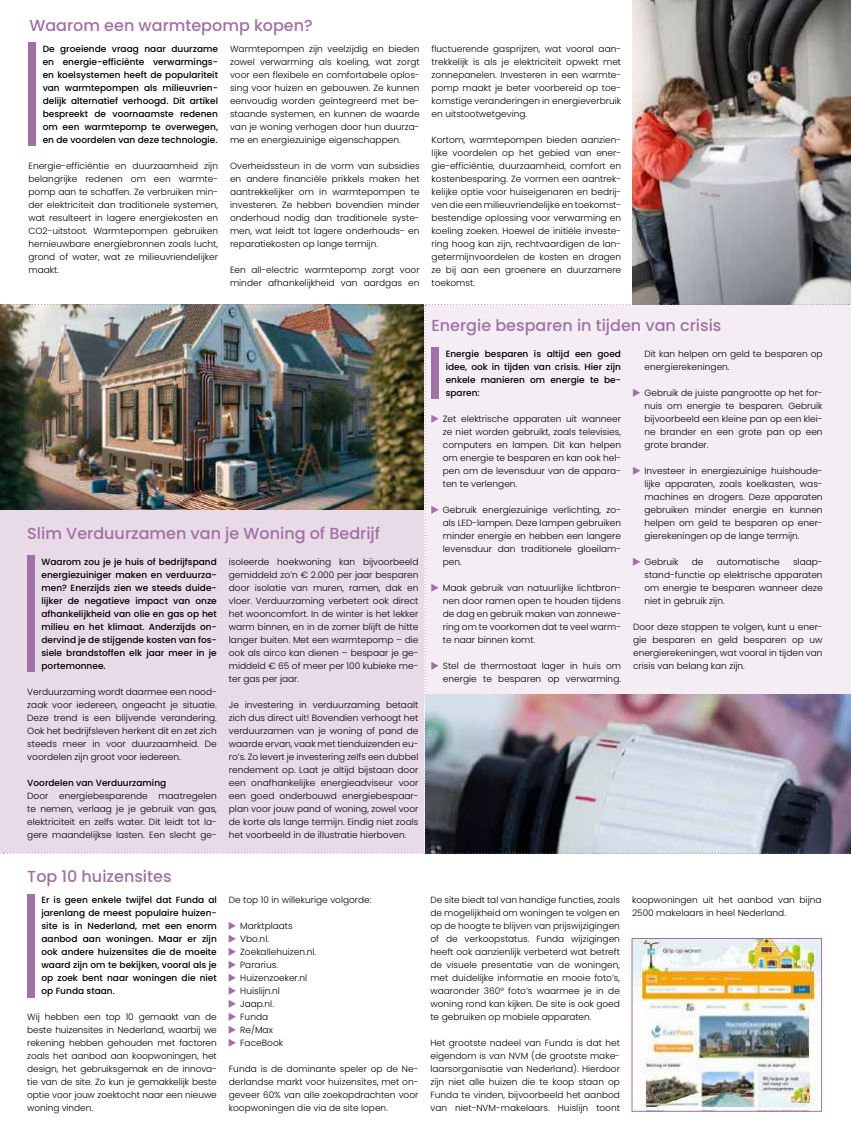
<style>
.page{position:relative;width:851px;height:1134px;background:#fff}
.page>*{position:absolute;margin:0;border:0;box-sizing:border-box;transform-origin:0 0}
.t1{font:500 16px "Poppins";color:#a071a4}
.t2{font:300 9px/13px "Poppins";color:#000;text-align:justify}
.t3{font:500 9px/13px "Poppins";color:#000;text-align:justify}
</style>
<div class="page">
<img style="left:632px;top:0;width:218px;height:305px">
<div style="left:28px;top:43px;width:8px;height:103px;background:#a071a4"></div>
<div style="left:27px;top:894px;width:7px;height:103px;background:#a071a4"></div>
<img style="left:633px;top:940px;width:186px;height:169px">
<img style="left:3px;top:304px;width:845px;height:550px">
<h1 class="t1" style="left:29px;top:19px;width:285px">Waarom een warmtepomp kopen?</h1>
<p class="t3" style="left:43px;top:43px;width:177px">De groeiende vraag naar duurzame en energie-efficiënte verwarmings&shy;en koelsystemen heeft de populariteit van warmtepompen als milieuvrien&shy;delijk alternatief verhoogd. Dit artikel bespreekt de voornaamste redenen om een warmtepomp te overwegen, en de voordelen van deze technologie.</p>
<p class="t2" style="left:28px;top:159px;width:191px">Energie-efficiëntie en duurzaamheid zijn belangrijke redenen om een warmte&shy;pomp aan te schaffen. Ze verbruiken min&shy;der elektriciteit dan traditionele systemen, wat resulteert in lagere energiekosten en CO2-uitstoot. Warmtepompen gebruiken hernieuwbare energiebronnen zoals lucht, grond of water, wat ze milieuvriendelijker maakt.</p>
<p class="t2" style="left:230px;top:42px;width:191px">Warmtepompen zijn veelzijdig en bieden zowel verwarming als koeling, wat zorgt voor een flexibele en comfortabele oplos&shy;sing voor huizen en gebouwen. Ze kunnen eenvoudig worden geïntegreerd met be&shy;staande systemen, en kunnen de waarde van je woning verhogen door hun duurza&shy;me en energiezuinige eigenschappen.</p>
<p class="t2" style="left:230px;top:159px;width:191px">Overheidssteun in de vorm van subsidies en andere financiële prikkels maken het aantrekkelijker om in warmtepompen te investeren. Ze hebben bovendien minder onderhoud nodig dan traditionele syste&shy;men, wat leidt tot lagere onderhouds- en reparatiekosten op lange termijn.</p>
<p class="t2" style="left:230px;top:263px;width:191px">Een all-electric warmtepomp zorgt voor minder afhankelijkheid van aardgas en</p>
<p class="t2" style="left:431px;top:42px;width:191px">fluctuerende gasprijzen, wat vooral aan&shy;trekkelijk is als je elektriciteit opwekt met zonnepanelen. Investeren in een warmte&shy;pomp maakt je beter voorbereid op toe&shy;komstige veranderingen in energieverbruik en uitstootwetgeving.</p>
<p class="t2" style="left:431px;top:133px;width:191px">Kortom, warmtepompen bieden aanzien&shy;lijke voordelen op het gebied van ener&shy;gie-efficiëntie, duurzaamheid, comfort en kostenbesparing. Ze vormen een aantrek&shy;kelijke optie voor huiseigenaren en bedrij&shy;ven die een milieuvriendelijke en toekomst&shy;bestendige oplossing voor verwarming en koeling zoeken. Hoewel de initiële investe&shy;ring hoog kan zijn, rechtvaardigen de lan&shy;getermijnvoordelen de kosten en dragen ze bij aan een groenere en duurzamere toekomst.</p>
<h1 class="t1" style="left:27px;top:527px;width:354px">Slim Verduurzamen van je Woning of Bedrijf</h1>
<p class="t3" style="left:41px;top:556px;width:177px">Waarom zou je je huis of bedrijfspand energiezuiniger maken en verduurza&shy;men? Enerzijds zien we steeds duide&shy;lijker de negatieve impact van onze afhankelijkheid van olie en gas op het milieu en het klimaat. Anderzijds on&shy;dervind je de stijgende kosten van fos&shy;siele brandstoffen elk jaar meer in je portemonnee.</p>
<p class="t2" style="left:27px;top:685px;width:191px">Verduurzaming wordt daarmee een nood&shy;zaak voor iedereen, ongeacht je situatie.<br>Deze trend is een blijvende verandering.<br>Ook het bedrijfsleven herkent dit en zet zich steeds meer in voor duurzaamheid. De voordelen zijn groot voor iedereen.</p>
<p class="t3" style="left:27px;top:777px;width:140px">Voordelen van Verduurzaming</p>
<p class="t2" style="left:27px;top:789px;width:191px">Door energiebesparende maatregelen te nemen, verlaag je je gebruik van gas, elektriciteit en zelfs water. Dit leidt tot la&shy;gere maandelijkse lasten. Een slecht ge-</p>
<h1 class="t1" style="left:27px;top:870px;width:146px">Top 10 huizensites</h1>
<p class="t3" style="left:41px;top:894px;width:177px">Er is geen enkele twijfel dat Funda al jarenlang de meest populaire huizen&shy;site is in Nederland, met een enorm aanbod aan woningen. Maar er zijn ook andere huizensites die de moeite waard zijn om te bekijken, vooral als je op zoek bent naar woningen die niet op Funda staan.</p>
<p class="t2" style="left:27px;top:1011px;width:191px">Wij hebben een top 10 gemaakt van de beste huizensites in Nederland, waarbij we rekening hebben gehouden met factoren zoals het aanbod aan koopwoningen, het design, het gebruiksgemak en de innova&shy;tie van de site. Zo kun je gemakkelijk beste optie voor jouw zoektocht naar een nieuwe woning vinden.</p>
<p class="t2" style="left:229px;top:555px;width:191px">isoleerde hoekwoning kan bijvoorbeeld gemiddeld zo’n € 2.000 per jaar besparen door isolatie van muren, ramen, dak en vloer. Verduurzaming verbetert ook direct het wooncomfort. In de winter is het lekker warm binnen, en in de zomer blijft de hitte langer buiten. Met een warmtepomp – die ook als airco kan dienen – bespaar je ge&shy;middeld € 65 of meer per 100 kubieke me&shy;ter gas per jaar.</p>
<p class="t2" style="left:229px;top:698px;width:191px">Je investering in verduurzaming betaalt zich dus direct uit! Bovendien verhoogt het verduurzamen van je woning of pand de waarde ervan, vaak met tienduizenden eu&shy;ro’s. Zo levert je investering zelfs een dubbel rendement op. Laat je altijd bijstaan door een onafhankelijke energieadviseur voor een goed onderbouwd energiebespaar&shy;plan voor jouw pand of woning, zowel voor de korte als lange termijn. Eindig niet zoals het voorbeeld in de illustratie hierboven.</p>
<p class="t2" style="left:229px;top:893px;width:144px">De top 10 in willekurige volgorde:</p>
<p class="t2" style="left:240px;top:919px;width:77px;text-align:left">Marktplaats<br>Vbo.nl.<br>Zoekallehuizen.nl.<br>Pararius.<br>Huizenzoeker.nl<br>Huislijn.nl<br>Jaap.nl.<br>Funda<br>Re/Max<br>FaceBook</p>
<p class="t2" style="left:229px;top:1062px;width:191px">Funda is de dominante speler op de Ne&shy;derlandse markt voor huizensites, met on&shy;geveer 60% van alle zoekopdrachten voor koopwoningen die via de site lopen.</p>
<h1 class="t1" style="left:431px;top:318px;width:291px">Energie besparen in tijden van crisis</h1>
<p class="t3" style="left:445px;top:348px;width:177px">Energie besparen is altijd een goed idee, ook in tijden van crisis. Hier zijn enkele manieren om energie te be&shy;sparen:</p>
<p class="t2" style="left:443px;top:412px;width:180px">Zet elektrische apparaten uit wanneer ze niet worden gebruikt, zoals televisies, computers en lampen. Dit kan helpen om energie te besparen en kan ook hel&shy;pen om de levensduur van de appara&shy;ten te verlengen.</p>
<p class="t2" style="left:443px;top:503px;width:180px">Gebruik energiezuinige verlichting, zo&shy;als LED-lampen. Deze lampen gebruiken minder energie en hebben een langere levensduur dan traditionele gloeilam&shy;pen.</p>
<p class="t2" style="left:443px;top:581px;width:180px">Maak gebruik van natuurlijke lichtbron&shy;nen door ramen open te houden tijdens de dag en gebruik maken van zonnewe&shy;ring om te voorkomen dat te veel warm&shy;te naar binnen komt.</p>
<p class="t2" style="left:443px;top:659px;width:180px">Stel de thermostaat lager in huis om energie te besparen op verwarming.</p>
<p class="t2" style="left:644px;top:347px;width:180px">Dit kan helpen om geld te besparen op energierekeningen.</p>
<p class="t2" style="left:644px;top:386px;width:180px">Gebruik de juiste pangrootte op het for&shy;nuis om energie te besparen. Gebruik bijvoorbeeld een kleine pan op een klei&shy;ne brander en een grote pan op een grote brander.</p>
<p class="t2" style="left:644px;top:464px;width:180px">Investeer in energiezuinige huishoude&shy;lijke apparaten, zoals koelkasten, was&shy;machines en drogers. Deze apparaten gebruiken minder energie en kunnen helpen om geld te besparen op ener&shy;gierekeningen op de lange termijn.</p>
<p class="t2" style="left:644px;top:555px;width:36px">Gebruik</p>
<p class="t2" style="left:691px;top:555px;width:13px">de</p>
<p class="t2" style="left:716px;top:555px;width:64px">automatische</p>
<p class="t2" style="left:644px;top:555px;width:180px;text-indent:149px">slaap&shy;stand-functie op elektrische apparaten om energie te besparen wanneer deze niet in gebruik zijn.</p>
<p class="t2" style="left:633px;top:620px;width:191px">Door deze stappen te volgen, kunt u ener&shy;gie besparen en geld besparen op uw energierekeningen, wat vooral in tijden van crisis van belang kan zijn.</p>
<p class="t2" style="left:430px;top:893px;width:191px">De site biedt tal van handige functies, zoals de mogelijkheid om woningen te volgen en op de hoogte te blijven van prijswijzigingen of de verkoopstatus. Funda wijzigingen heeft ook aanzienlijk verbeterd wat betreft de visuele presentatie van de woningen, met duidelijke informatie en mooie foto’s, waaronder 360° foto’s waarmee je in de woning rond kan kijken. De site is ook goed te gebruiken op mobiele apparaten.</p>
<p class="t2" style="left:430px;top:1036px;width:191px">Het grootste nadeel van Funda is dat het eigendom is van NVM (de grootste make&shy;laarsorganisatie van Nederland). Hierdoor zijn niet alle huizen die te koop staan op Funda te vinden, bijvoorbeeld het aanbod van niet-NVM-makelaars. Huislijn toont</p>
<p class="t2" style="left:632px;top:893px;width:191px">koopwoningen uit het aanbod van bijna<br>2500 makelaars in heel Nederland.</p>
</div>
